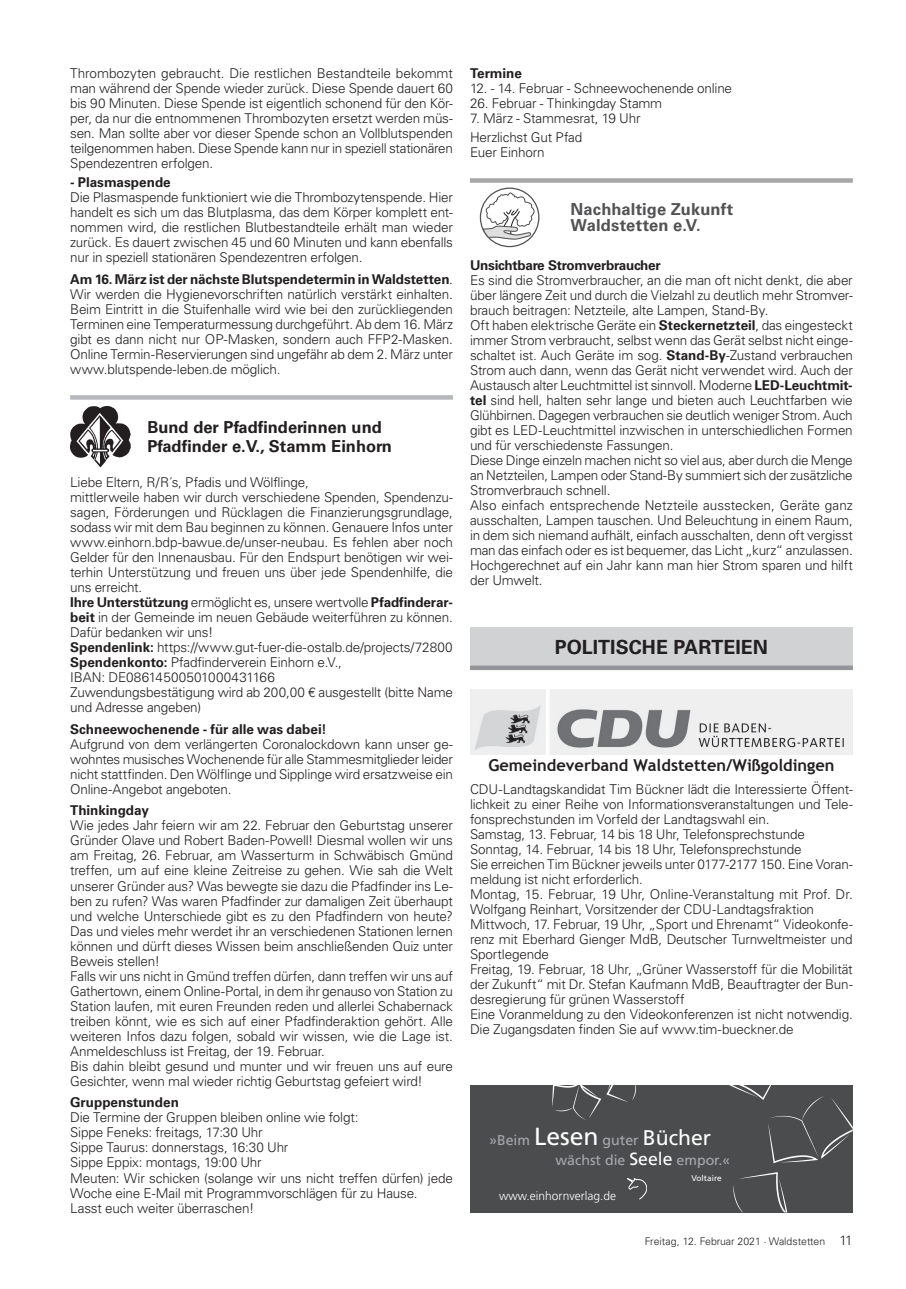
<style>
.page{position:relative;width:906px;height:1289px;background:#fff}
.page>*{position:absolute;margin:0;border:0;box-sizing:border-box;transform-origin:0 0}
.t1{font:700 19.5px "Univers LT";color:#231f20}
.t2{font:700 16.5px/19.5px "Univers LT";color:#231f20}
.t3{font:700 16.5px/16.5px "Univers LT";letter-spacing:.005em;color:#525254}
.t4{font:700 16.35px "Trebuchet MS";color:#231f20}
.t5{font:14.1px/19.5px "Frutiger";color:#a8a9ad}
.t6{font:300 13.5px/15px "Univers LT";letter-spacing:-.015em;color:#231f20}
.t7{font:700 13.5px "Univers LT";letter-spacing:-.005em;color:#231f20}
.t8{font:300 12px "Frutiger";color:#fff}
.t9{font:300 10.5px "Univers LT";color:#231f20}
.t10{font:8.25px "Frutiger";color:#fff}
.s1{font-weight:700}
.s2{font-size:24.75px;color:#fff}
.s3{font-size:21.15px;color:#fff}
.s4{font-size:17.7px;color:#fff}
.s5{font-size:13.5px}
</style>
<div class="page">
<img style="left:70px;top:406px;width:60px;height:61px">
<hr style="left:70px;top:395px;width:383px;height:4px;background:#b6b7bb">
<svg style="left:480px;top:187px;width:59px;height:60px"></svg>
<div style="left:470px;top:178px;width:383px;height:5px;background:#a7a7a7"></div>
<div style="left:470px;top:627px;width:383px;height:43px;background:#d1d2d4"></div>
<div style="left:470px;top:665px;width:383px;height:5px;background:#939598"></div>
<img style="left:470px;top:689px;width:383px;height:65px">
<div style="left:470px;top:1084px;width:383px;height:128px;background:#4b4c4d"></div>
<svg style="left:733px;top:1172px;width:55px;height:40px"></svg>
<svg style="left:552px;top:1084px;width:84px;height:36px"></svg>
<svg style="left:725px;top:1084px;width:128px;height:79px"></svg>
<svg style="left:627px;top:1178px;width:20px;height:21px"></svg>
<p class="t6" style="left:70px;top:66px;width:384px;text-align:justify">Thrombozyten gebraucht. Die restlichen Bestandteile bekommt man während der Spende wieder zurück. Diese Spende dauert 60 bis 90 Minuten. Diese Spende ist eigentlich schonend für den Kör&shy;per, da nur die entnommenen Thrombozyten ersetzt werden müs&shy;sen. Man sollte aber vor dieser Spende schon an Vollblutspenden teilgenommen haben. Diese Spende kann nur in speziell stationären Spendezentren erfolgen.</p>
<p class="t7" style="left:70px;top:175px;width:102px">- Plasmaspende</p>
<p class="t6" style="left:70px;top:190px;width:384px;text-align:justify">Die Plasmaspende funktioniert wie die Thrombozytenspende. Hier handelt es sich um das Blutplasma, das dem Körper komplett ent&shy;nommen wird, die restlichen Blutbestandteile erhält man wieder zurück. Es dauert zwischen 45 und 60 Minuten und kann ebenfalls nur in speziell stationären Spendezentren erfolgen.</p>
<p class="t6" style="left:70px;top:271px;width:384px;text-align:justify"><span class="s1">Am 16. März ist der nächste Blutspendetermin in Waldstetten</span>.<br>Wir werden die Hygienevorschriften natürlich verstärkt einhalten.<br>Beim Eintritt in die Stuifenhalle wird wie bei den zurückliegenden Terminen eine Temperaturmessung durchgeführt. Ab dem 16. März gibt es dann nicht nur OP-Masken, sondern auch FFP2-Masken.<br>Online Termin-Reservierungen sind ungefähr ab dem 2. März unter www.blutspende-leben.de möglich.</p>
<p class="t2" style="left:147px;top:417px;width:246px">Bund der Pfadfinderinnen und<br>Pfadfinder e.V., Stamm Einhorn</p>
<p class="t6" style="left:70px;top:474px;width:384px">Liebe Eltern, R/R´s, Pfadis und Wölflinge,<br>mittlerweile haben wir durch verschiedene Spenden, Spendenzu&shy;sagen, Förderungen und Rücklagen die Finanzierungsgrundlage, sodass wir mit dem Bau beginnen zu können. Genauere Infos unter www.einhorn.bdp-bawue.de/unser-neubau. Es fehlen aber noch Gelder für den Innenausbau. Für den Endspurt benötigen wir wei&shy;terhin Unterstützung und freuen uns über jede Spendenhilfe, die uns erreicht.<br><span class="s1">Ihre Unterstützung</span> ermöglicht es, unsere wertvolle <span class="s1">Pfadfinderar&shy;beit</span> in der Gemeinde im neuen Gebäude weiterführen zu können.<br>Dafür bedanken wir uns!<br><span class="s1">Spendenlink:</span> https://www.gut-fuer-die-ostalb.de/projects/72800<br><span class="s1">Spendenkonto:</span> Pfadfinderverein Einhorn e.V.,<br>IBAN: DE08614500501000431166<br>Zuwendungsbestätigung wird ab 200,00 € ausgestellt (bitte Name und Adresse angeben)</p>
<p class="t7" style="left:70px;top:721px;width:258px">Schneewochenende - für alle was dabei!</p>
<p class="t6" style="left:70px;top:736px;width:384px;text-align:justify">Aufgrund von dem verlängerten Coronalockdown kann unser ge&shy;wohntes musisches Wochenende für alle Stammesmitglieder leider nicht stattfinden. Den Wölflinge und Sipplinge wird ersatzweise ein Online-Angebot angeboten.</p>
<p class="t7" style="left:70px;top:802px;width:80px">Thinkingday</p>
<p class="t6" style="left:70px;top:818px;width:384px">Wie jedes Jahr feiern wir am 22. Februar den Geburtstag unserer Gründer Olave und Robert Baden-Powell! Diesmal wollen wir uns am Freitag, 26. Februar, am Wasserturm in Schwäbisch Gmünd treffen, um auf eine kleine Zeitreise zu gehen. Wie sah die Welt unserer Gründer aus? Was bewegte sie dazu die Pfadfinder ins Le&shy;ben zu rufen? Was waren Pfadfinder zur damaligen Zeit überhaupt und welche Unterschiede gibt es zu den Pfadfindern von heute?<br>Das und vieles mehr werdet ihr an verschiedenen Stationen lernen können und dürft dieses Wissen beim anschließenden Quiz unter Beweis stellen!<br>Falls wir uns nicht in Gmünd treffen dürfen, dann treffen wir uns auf Gathertown, einem Online-Portal, in dem ihr genauso von Station zu Station laufen, mit euren Freunden reden und allerlei Schabernack treiben könnt, wie es sich auf einer Pfadfinderaktion gehört. Alle weiteren Infos dazu folgen, sobald wir wissen, wie die Lage ist.<br>Anmeldeschluss ist Freitag, der 19. Februar.<br>Bis dahin bleibt gesund und munter und wir freuen uns auf eure Gesichter, wenn mal wieder richtig Geburtstag gefeiert wird!</p>
<p class="t7" style="left:70px;top:1094px;width:110px">Gruppenstunden</p>
<p class="t6" style="left:70px;top:1110px;width:384px">Die Termine der Gruppen bleiben online wie folgt:<br>Sippe Feneks: freitags, 17:30 Uhr<br>Sippe Taurus: donnerstags, 16:30 Uhr<br>Sippe Eppix: montags, 19:00 Uhr<br>Meuten: Wir schicken (solange wir uns nicht treffen dürfen) jede Woche eine E-Mail mit Programmvorschlägen für zu Hause.<br>Lasst euch weiter überraschen!</p>
<p class="t7" style="left:470px;top:65px;width:53px">Termine</p>
<p class="t6" style="left:470px;top:81px;width:264px">12. - 14. Februar - Schneewochenende online</p>
<p class="t6" style="left:470px;top:96px;width:194px">26. Februar - Thinkingday Stamm</p>
<p class="t6" style="left:470px;top:109px;width:172px;line-height:19.2px">7. März - Stammesrat, 19 Uhr<br>Herzlichst Gut Pfad</p>
<p class="t6" style="left:470px;top:145px;width:76px">Euer Einhorn</p>
<p class="t3" style="left:570px;top:201px;width:164px">Nachhaltige Zukunft<br>Waldstetten e.V.</p>
<p class="t7" style="left:470px;top:257px;width:192px">Unsichtbare Stromverbraucher</p>
<p class="t6" style="left:470px;top:273px;width:384px">Es sind die Stromverbraucher, an die man oft nicht denkt, die aber über längere Zeit und durch die Vielzahl zu deutlich mehr Stromver&shy;brauch beitragen: Netzteile, alte Lampen, Stand-By.<br>Oft haben elektrische Geräte ein <span class="s1">Steckernetzteil</span>, das eingesteckt immer Strom verbraucht, selbst wenn das Gerät selbst nicht einge&shy;schaltet ist. Auch Geräte im sog. <span class="s1">Stand-By</span>-Zustand verbrauchen Strom auch dann, wenn das Gerät nicht verwendet wird. Auch der Austausch alter Leuchtmittel ist sinnvoll. Moderne <span class="s1">LED-Leuchtmit&shy;tel</span> sind hell, halten sehr lange und bieten auch Leuchtfarben wie Glühbirnen. Dagegen verbrauchen sie deutlich weniger Strom. Auch gibt es LED-Leuchtmittel inzwischen in unterschiedlichen Formen und für verschiedenste Fassungen.<br>Diese Dinge einzeln machen nicht so viel aus, aber durch die Menge an Netzteilen, Lampen oder Stand-By summiert sich der zusätzliche Stromverbrauch schnell.<br>Also einfach entsprechende Netzteile ausstecken, Geräte ganz ausschalten, Lampen tauschen. Und Beleuchtung in einem Raum, in dem sich niemand aufhält, einfach ausschalten, denn oft vergisst man das einfach oder es ist bequemer, das Licht „kurz“ anzulassen.<br>Hochgerechnet auf ein Jahr kann man hier Strom sparen und hilft der Umwelt.</p>
<h1 class="t1" style="left:555px;top:636px;width:215px">POLITISCHE PARTEIEN</h1>
<p class="t4" style="left:488px;top:754px;width:348px">Gemeindeverband Waldstetten/Wißgoldingen</p>
<p class="t6" style="left:470px;top:781px;width:384px">CDU-Landtagskandidat Tim Bückner lädt die Interessierte Öffent&shy;lichkeit zu einer Reihe von Informationsveranstaltungen und Tele&shy;fonsprechstunden im Vorfeld der Landtagswahl ein.<br>Samstag, 13. Februar, 14 bis 18 Uhr, Telefonsprechstunde Sonntag, 14. Februar, 14 bis 18 Uhr, Telefonsprechstunde<br>Sie erreichen Tim Bückner jeweils unter 0177-2177 150. Eine Voran&shy;meldung ist nicht erforderlich.<br>Montag, 15. Februar, 19 Uhr, Online-Veranstaltung mit Prof. Dr.<br>Wolfgang Reinhart, Vorsitzender der CDU-Landtagsfraktion Mittwoch, 17. Februar, 19 Uhr, „Sport und Ehrenamt“ Videokonfe&shy;renz mit Eberhard Gienger MdB, Deutscher Turnweltmeister und Sportlegende<br>Freitag, 19. Februar, 18 Uhr, „Grüner Wasserstoff für die Mobilität der Zukunft“ mit Dr. Stefan Kaufmann MdB, Beauftragter der Bun&shy;desregierung für grünen Wasserstoff<br>Eine Voranmeldung zu den Videokonferenzen ist nicht notwendig.<br>Die Zugangsdaten finden Sie auf www.tim-bueckner.de</p>
<p class="t5" style="left:555px;top:1130px;width:176px;text-indent:-66px">»Beim <span class="s2">Lesen</span> guter <span class="s3">Bücher </span>wächst die <span class="s4">Seele</span> empor.«</p>
<p class="t10" style="left:691px;top:1172px;width:32px">Voltaire</p>
<p class="t8" style="left:499px;top:1188px;width:118px">www.einhornverlag.de</p>
<p class="t9" style="left:645px;top:1234px;width:209px">Freitag, 12. Februar 2021 · Waldstetten <span class="s5">11</span></p>
</div>
